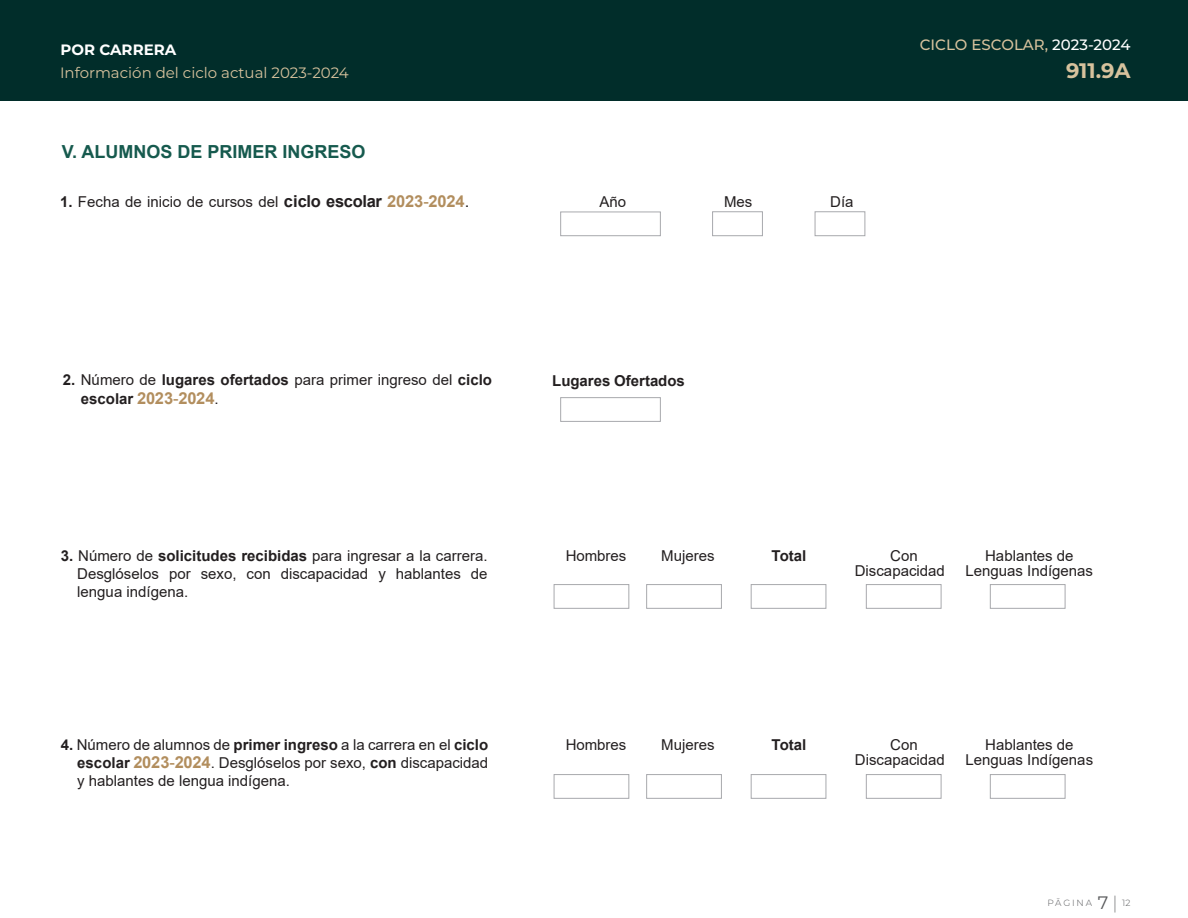
<style>
.page{position:relative;width:1188px;height:918px;background:#fff}
.page>*{position:absolute;margin:0;border:0;box-sizing:border-box;transform-origin:0 0}
.t1{font:700 21px "Montserrat";color:#d7c29d}
.t2{font:700 18px "Arial";color:#165a4e}
.t3{font:700 16.5px "Arial";letter-spacing:-.02em;color:#b28e5e}
.t4{font:15px/15px "Arial";color:#231f20;text-align:center}
.t5{font:15px "Montserrat";color:#d7c29d}
.t6{font:700 15px "Arial";color:#231f20}
.t7{font:500 15px "Montserrat";color:#d7c29d}
.t8{font:700 15px "Montserrat";color:#fff}
.t9{font:300 9px "Montserrat";letter-spacing:.195em;color:#57585a}
.s1{color:#fff}
.s2{font-weight:700}
.s3{font-weight:700;font-size:16.5px}
.s4{font-weight:700;font-size:16.5px;color:#b28e5e}
.s5{font-size:16.5px;color:#b28e5e}
.s6{font-size:16.5px}
.s7{font-size:15px;color:#231f20}
.s8{font-weight:400}
.s9{font-weight:400;font-size:15px;color:#231f20}
.s10{font-weight:400;font-size:18px}
.s11{font-weight:200;font-size:18px}
</style>
<div class="page">
<div style="left:0;top:0;width:1188px;height:100px;background:#012d2a"></div>
<div style="left:554px;top:584px;width:75px;height:25px;border:1px solid #a8a9ad"></div>
<div style="left:646px;top:584px;width:76px;height:25px;border:1px solid #a8a9ad"></div>
<div style="left:751px;top:584px;width:75px;height:25px;border:1px solid #a8a9ad"></div>
<div style="left:866px;top:584px;width:75px;height:25px;border:1px solid #a8a9ad"></div>
<div style="left:990px;top:584px;width:75px;height:25px;border:1px solid #a8a9ad"></div>
<div style="left:554px;top:774px;width:75px;height:25px;border:1px solid #a8a9ad"></div>
<div style="left:646px;top:774px;width:76px;height:25px;border:1px solid #a8a9ad"></div>
<div style="left:751px;top:774px;width:75px;height:25px;border:1px solid #a8a9ad"></div>
<div style="left:866px;top:774px;width:75px;height:25px;border:1px solid #a8a9ad"></div>
<div style="left:990px;top:774px;width:75px;height:25px;border:1px solid #a8a9ad"></div>
<div style="left:560px;top:212px;width:101px;height:24px;border:1px solid #a8a9ad"></div>
<div style="left:560px;top:397px;width:101px;height:25px;border:1px solid #a8a9ad"></div>
<div style="left:712px;top:212px;width:51px;height:24px;border:1px solid #a8a9ad"></div>
<div style="left:815px;top:212px;width:50px;height:24px;border:1px solid #a8a9ad"></div>
<p class="t7" style="left:920px;top:34px;width:212px">CICLO ESCOLAR, <span class="s1">2023-2024</span></p>
<p class="t8" style="left:60px;top:39px;width:117px">POR CARRERA</p>
<p class="t5" style="left:60px;top:63px;width:290px">Información del ciclo actual 2023-2024</p>
<h1 class="t1" style="left:1066px;top:56px;width:66px">911.9A</h1>
<p class="t2" style="left:62px;top:139px;width:305px">V. ALUMNOS DE PRIMER INGRESO</p>
<p class="t4" style="left:60px;top:194px;width:411px"><span class="s2">1.</span> Fecha de inicio de cursos del <span class="s3">ciclo escolar</span> <span class="s4">2023</span><span class="s5">-</span><span class="s4">2024</span><span class="s6">.</span></p>
<p class="t4" style="left:600px;top:194px;width:28px">Año</p>
<p class="t4" style="left:724px;top:194px;width:30px">Mes</p>
<p class="t4" style="left:830px;top:194px;width:25px">Día</p>
<p class="t4" style="left:63px;top:372px;width:431px"><span class="s2">2.</span> Número de <span class="s2">lugares ofertados</span> para primer ingreso del <span class="s2">ciclo</span></p>
<p class="t3" style="left:81px;top:387px;width:139px"><span class="s7">escolar</span> 2023<span class="s8">-</span>2024<span class="s9">.</span></p>
<p class="t4" style="left:77px;top:547px;width:412px;line-height:18px;text-align:justify;text-indent:-17px"><span class="s2">3.</span> Número de <span class="s2">solicitudes recibidas</span> para ingresar a la carrera.<br>Desglóselos por sexo, con discapacidad y hablantes de lengua indígena.</p>
<p class="t4" style="left:77px;top:736px;width:413px;line-height:18px;text-align:justify;text-indent:-16px"><span class="s2">4.</span> Número de alumnos de <span class="s2">primer ingreso</span> a la carrera en el <span class="s2">ciclo escolar</span> <span class="s4">2023</span><span class="s5">-</span><span class="s4">2024</span>. Desglóselos por sexo, <span class="s2">con</span> discapacidad y hablantes de lengua indígena.</p>
<p class="t6" style="left:552px;top:370px;width:134px">Lugares Ofertados</p>
<p class="t4" style="left:566px;top:548px;width:62px">Hombres</p>
<p class="t4" style="left:661px;top:548px;width:55px">Mujeres</p>
<p class="t6" style="left:772px;top:545px;width:36px">Total</p>
<p class="t4" style="left:855px;top:548px;width:92px">Con<br>Discapacidad</p>
<p class="t4" style="left:966px;top:548px;width:129px">Hablantes de<br>Lenguas Indígenas</p>
<p class="t4" style="left:566px;top:737px;width:62px">Hombres</p>
<p class="t4" style="left:661px;top:737px;width:55px">Mujeres</p>
<p class="t6" style="left:772px;top:735px;width:36px">Total</p>
<p class="t4" style="left:855px;top:737px;width:92px">Con<br>Discapacidad</p>
<p class="t4" style="left:966px;top:737px;width:129px">Hablantes de<br>Lenguas Indígenas</p>
<p class="t9" style="left:1047px;top:896px;width:84px">PĀGINA <span class="s10">7</span><span class="s11">|</span> 12</p>
</div>
